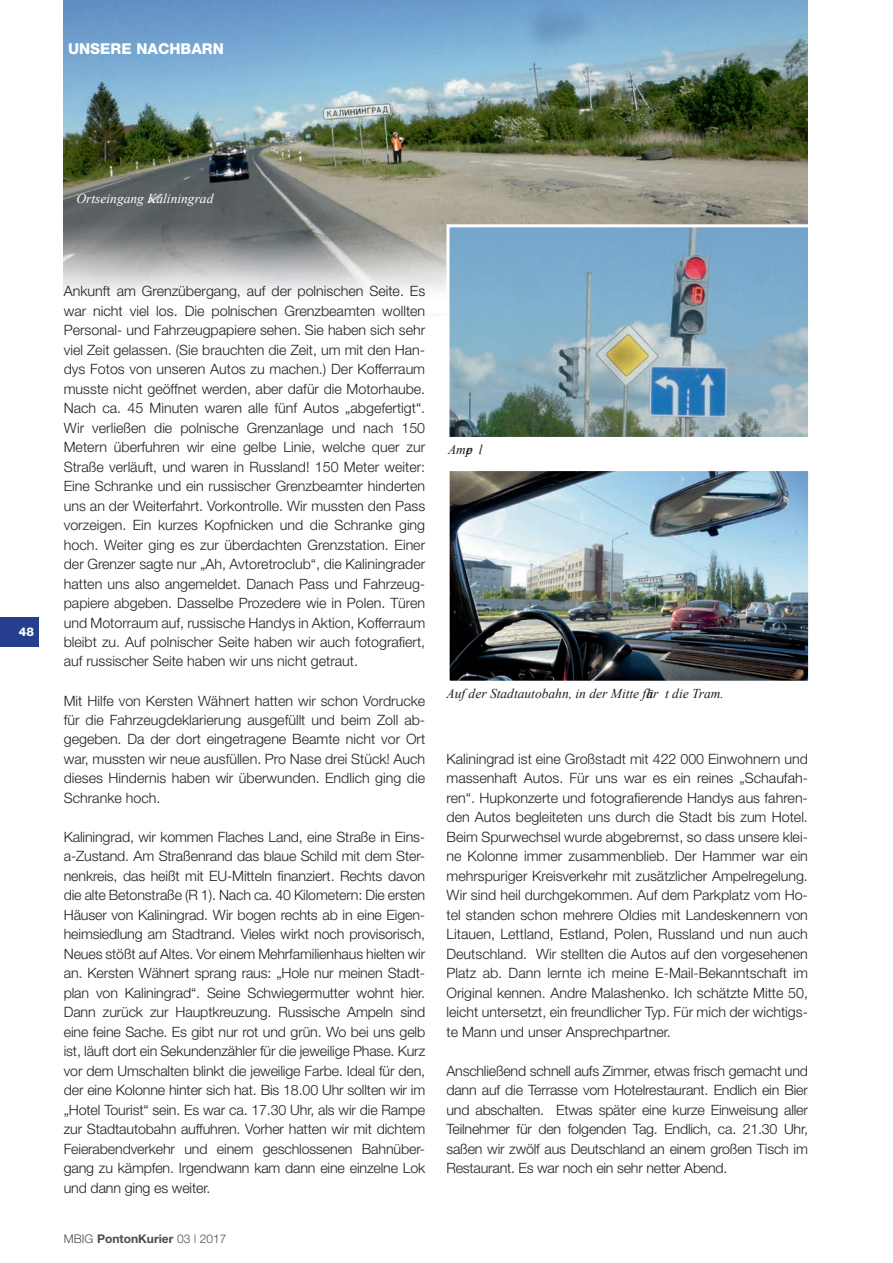
<style>
.page{position:relative;width:893px;height:1263px;background:#fff}
.page>*{position:absolute;margin:0;border:0;box-sizing:border-box;transform-origin:0 0}
.t1{font:800 15px "Helvetica Neue";color:#fff}
.t2{font:300 14.25px/19.5px "Helvetica Neue";color:#231f20;text-align:justify}
.t3{font:italic 13.5px "Times New Roman";color:#231f20}
.t4{font:italic 13.5px "Times New Roman";color:#fff}
.t5{font:700 12px "Helvetica Neue";color:#504a48}
.t6{font:800 12px "Helvetica Neue";color:#fff}
.s1{font-weight:300}
</style>
<div class="page">
<div style="left:0;top:617px;width:38px;height:29px;background:#253f8e"></div>
<img style="left:64px;top:0;width:744px;height:179px">
<svg style="left:63px;top:313px;width:323px;height:2px"></svg>
<svg style="left:63px;top:179px;width:745px;height:16px;background:#8f8e83"></svg>
<img style="left:63px;top:195px;width:745px;height:101px">
<img style="left:451px;top:472px;width:356px;height:208px">
<div style="left:447px;top:468px;width:364px;height:216px;border:3px solid #fff"></div>
<img style="left:450px;top:228px;width:357px;height:208px">
<div style="left:446px;top:224px;width:365px;height:216px;border:3px solid #fff"></div>
<p class="t1" style="left:68px;top:40px;width:157px">UNSERE NACHBARN</p>
<p class="t4" style="left:77px;top:189px;width:138px">Ortseingang Kaliningrad</p>
<p class="t6" style="left:19px;top:625px;width:17px">48</p>
<p class="t2" style="left:64px;top:281px;width:363px">Ankunft am Grenzübergang, auf der polnischen Seite. Es war nicht viel los. Die polnischen Grenzbeamten wollten Personal- und Fahrzeugpapiere sehen. Sie haben sich sehr viel Zeit gelassen. (Sie brauchten die Zeit, um mit den Han&shy;dys Fotos von unseren Autos zu machen.) Der Kofferraum musste nicht geöffnet werden, aber dafür die Motorhaube.<br>Nach ca. 45 Minuten waren alle fünf Autos „abgefertigt“.<br>Wir verließen die polnische Grenzanlage und nach 150<br>Metern überfuhren wir eine gelbe Linie, welche quer zur Straße verläuft, und waren in Russland! 150 Meter weiter:<br>Eine Schranke und ein russischer Grenzbeamter hinderten uns an der Weiterfahrt. Vorkontrolle. Wir mussten den Pass vorzeigen. Ein kurzes Kopfnicken und die Schranke ging hoch. Weiter ging es zur überdachten Grenzstation. Einer der Grenzer sagte nur „Ah, Avtoretroclub“, die Kaliningrader hatten uns also angemeldet. Danach Pass und Fahrzeug&shy;papiere abgeben. Dasselbe Prozedere wie in Polen. Türen und Motorraum auf, russische Handys in Aktion, Kofferraum bleibt zu. Auf polnischer Seite haben wir auch fotografiert, auf russischer Seite haben wir uns nicht getraut.</p>
<p class="t2" style="left:64px;top:690px;width:363px">Mit Hilfe von Kersten Wähnert hatten wir schon Vordrucke für die Fahrzeugdeklarierung ausgefüllt und beim Zoll ab&shy;gegeben. Da der dort eingetragene Beamte nicht vor Ort war, mussten wir neue ausfüllen. Pro Nase drei Stück! Auch dieses Hindernis haben wir überwunden. Endlich ging die Schranke hoch.</p>
<p class="t2" style="left:64px;top:827px;width:363px">Kaliningrad, wir kommen Flaches Land, eine Straße in Eins&shy;a-Zustand. Am Straßenrand das blaue Schild mit dem Ster&shy;nenkreis, das heißt mit EU-Mitteln finanziert. Rechts davon die alte Betonstraße (R 1). Nach ca. 40 Kilometern: Die ersten Häuser von Kaliningrad. Wir bogen rechts ab in eine Eigen&shy;heimsiedlung am Stadtrand. Vieles wirkt noch provisorisch, Neues stößt auf Altes. Vor einem Mehrfamilienhaus hielten wir an. Kersten Wähnert sprang raus: „Hole nur meinen Stadt&shy;plan von Kaliningrad“. Seine Schwiegermutter wohnt hier.<br>Dann zurück zur Hauptkreuzung. Russische Ampeln sind eine feine Sache. Es gibt nur rot und grün. Wo bei uns gelb ist, läuft dort ein Sekundenzähler für die jeweilige Phase. Kurz vor dem Umschalten blinkt die jeweilige Farbe. Ideal für den, der eine Kolonne hinter sich hat. Bis 18.00 Uhr sollten wir im „Hotel Tourist“ sein. Es war ca. 17.30 Uhr, als wir die Rampe zur Stadtautobahn auffuhren. Vorher hatten wir mit dichtem Feierabendverkehr und einem geschlossenen Bahnüber&shy;gang zu kämpfen. Irgendwann kam dann eine einzelne Lok und dann ging es weiter.</p>
<p class="t5" style="left:64px;top:1231px;width:164px"><span class="s1">MBIG</span> PontonKurier <span class="s1">03 | 2017</span></p>
<p class="t3" style="left:448px;top:440px;width:36px">Ampe l</p>
<p class="t3" style="left:446px;top:684px;width:279px">Auf der Stadtautobahn, in der Mitte fähr t die Tram.</p>
<p class="t2" style="left:446px;top:749px;width:363px">Kaliningrad ist eine Großstadt mit 422 000 Einwohnern und massenhaft Autos. Für uns war es ein reines „Schaufah&shy;ren“. Hupkonzerte und fotografierende Handys aus fahren&shy;den Autos begleiteten uns durch die Stadt bis zum Hotel.<br>Beim Spurwechsel wurde abgebremst, so dass unsere klei&shy;ne Kolonne immer zusammenblieb. Der Hammer war ein mehrspuriger Kreisverkehr mit zusätzlicher Ampelregelung.<br>Wir sind heil durchgekommen. Auf dem Parkplatz vom Ho&shy;tel standen schon mehrere Oldies mit Landeskennern von Litauen, Lettland, Estland, Polen, Russland und nun auch Deutschland. Wir stellten die Autos auf den vorgesehenen Platz ab. Dann lernte ich meine E-Mail-Bekanntschaft im Original kennen. Andre Malashenko. Ich schätzte Mitte 50, leicht untersetzt, ein freundlicher Typ. Für mich der wichtigs&shy;te Mann und unser Ansprechpartner.</p>
<p class="t2" style="left:446px;top:1061px;width:363px">Anschließend schnell aufs Zimmer, etwas frisch gemacht und dann auf die Terrasse vom Hotelrestaurant. Endlich ein Bier und abschalten. Etwas später eine kurze Einweisung aller Teilnehmer für den folgenden Tag. Endlich, ca. 21.30 Uhr, saßen wir zwölf aus Deutschland an einem großen Tisch im Restaurant. Es war noch ein sehr netter Abend.</p>
</div>
